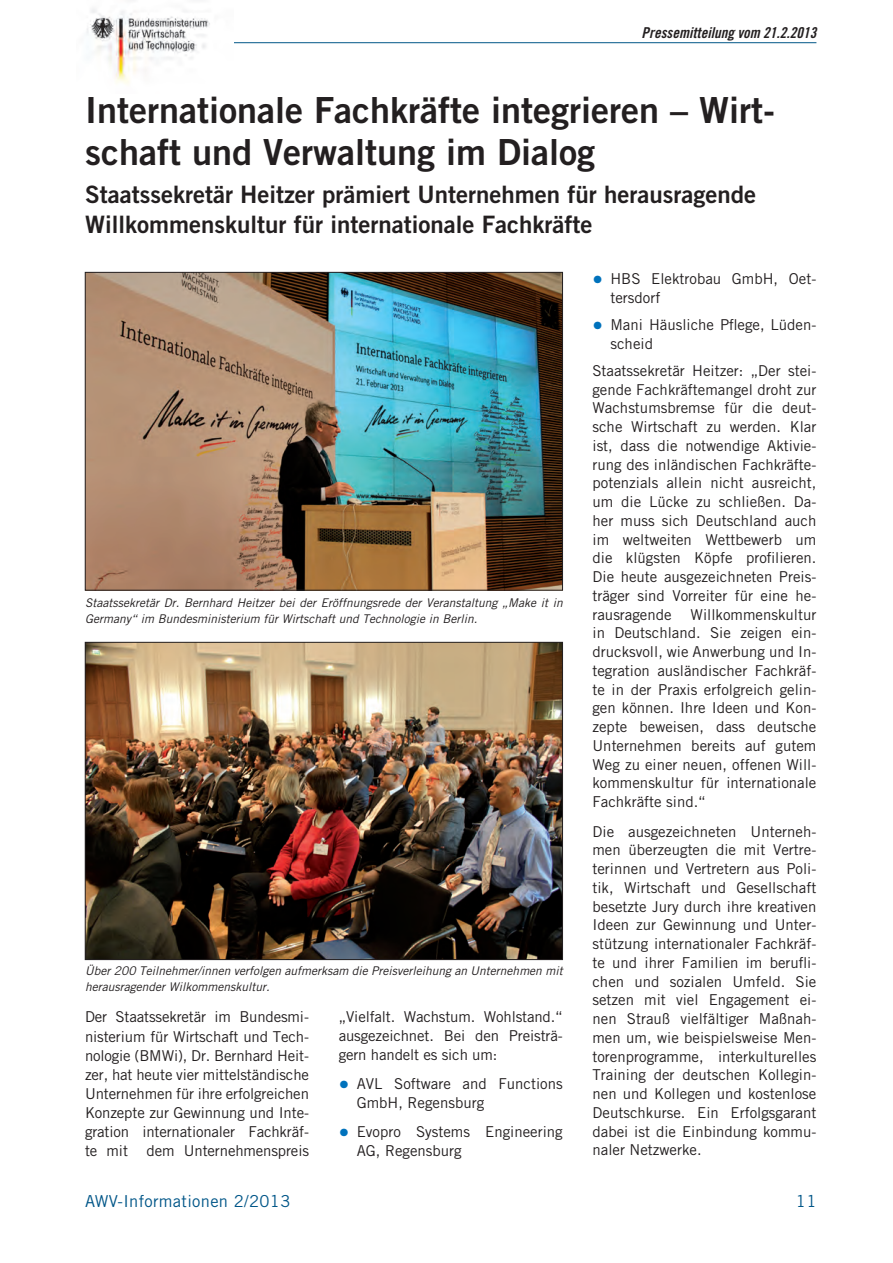
<style>
.page{position:relative;width:893px;height:1263px;background:#fff}
.page>*{position:absolute;margin:0;border:0;box-sizing:border-box;transform-origin:0 0}
.Headline1{font:36px/42px "Trade Gothic Bold Two";color:#231f20}
.Subline1{font:24px/30px "Trade Gothic Bold Two";color:#231f20}
.t1{font:16.5px "Trade Gothic";letter-spacing:.02em;color:#015688}
.Abs{font:15px/18.8px "Trade Gothic";color:#231f20;text-align:justify}
.Aufz-Punkt_hängend{font:15px/18.8px "Trade Gothic";color:#231f20}
.Kopfzeile-r{font:15px "Trade Gothic Bold Cond Twenty Obl";color:#231f20}
.BU{font:italic 12px/15.8px "Trade Gothic";color:#231f20}
.s1{font-size:21px;color:#0072bc}
</style>
<div class="page">
<hr style="left:85px;top:42px;width:731px;height:1px;background:#015688">
<img style="left:85px;top:8px;width:149px;height:76px">
<img style="left:87px;top:274px;width:474px;height:314px">
<div style="left:85px;top:272px;width:478px;height:318px;border:1px solid #231f20"></div>
<img style="left:87px;top:644px;width:474px;height:314px">
<div style="left:85px;top:642px;width:478px;height:318px;border:1px solid #231f20"></div>
<p class="Kopfzeile-r" style="left:641px;top:24px;width:176px">Pressemitteilung vom 21.2.2013</p>
<p class="Headline1" style="left:85px;top:88px;width:691px">Internationale Fachkräfte integrieren – Wirt&shy;schaft und Verwaltung im Dialog</p>
<p class="Subline1" style="left:85px;top:179px;width:673px">Staatssekretär Heitzer prämiert Unternehmen für herausragende<br>Willkommenskultur für internationale Fachkräfte</p>
<p class="BU" style="left:85px;top:594px;width:482px">Staatssekretär Dr. Bernhard Heitzer bei der Eröffnungsrede der Veranstaltung „Make it in<br>Germany“ im Bundesministerium für Wirtschaft und Technologie in Berlin.</p>
<p class="BU" style="left:85px;top:963px;width:482px">Über 200 Teilnehmer/innen verfolgen aufmerksam die Preisverleihung an Unternehmen mit herausragender Wilkommenskultur.</p>
<p class="Abs" style="left:85px;top:1007px;width:225px">Der Staatssekretär im Bundesmi&shy;nisterium für Wirtschaft und Tech&shy;nologie (BMWi), Dr. Bernhard Heit&shy;zer, hat heute vier mittelständische Unternehmen für ihre erfolgreichen Konzepte zur Gewinnung und Inte&shy;gration internationaler Fachkräf&shy;te mit dem Unternehmenspreis</p>
<p class="Abs" style="left:339px;top:1007px;width:225px">„Vielfalt. Wachstum. Wohlstand.“ ausgezeichnet. Bei den Preisträ&shy;gern handelt es sich um:</p>
<p class="Aufz-Punkt_hängend" style="left:357px;top:1074px;width:207px;text-indent:-18px"><span class="s1">•</span> AVL Software and Functions<br>GmbH, Regensburg</p>
<p class="Aufz-Punkt_hängend" style="left:357px;top:1122px;width:207px;text-indent:-18px"><span class="s1">•</span> Evopro Systems Engineering<br>AG, Regensburg</p>
<p class="Aufz-Punkt_hängend" style="left:610px;top:269px;width:207px;text-indent:-18px"><span class="s1">•</span> HBS Elektrobau GmbH, Oet&shy;tersdorf</p>
<p class="Aufz-Punkt_hängend" style="left:610px;top:315px;width:207px;text-indent:-18px"><span class="s1">•</span> Mani Häusliche Pflege, Lüden&shy;scheid</p>
<p class="Abs" style="left:592px;top:361px;width:225px">Staatssekretär Heitzer: „Der stei&shy;gende Fachkräftemangel droht zur Wachstumsbremse für die deut&shy;sche Wirtschaft zu werden. Klar ist, dass die notwendige Aktivie&shy;rung des inländischen Fachkräfte&shy;potenzials allein nicht ausreicht, um die Lücke zu schließen. Da&shy;her muss sich Deutschland auch im weltweiten Wettbewerb um die klügsten Köpfe profilieren.<br>Die heute ausgezeichneten Preis&shy;träger sind Vorreiter für eine he&shy;rausragende</p>
<p class="Abs" style="left:592px;top:605px;width:225px;text-indent:98px">Willkommenskultur in Deutschland. Sie zeigen ein&shy;drucksvoll, wie Anwerbung und In&shy;tegration ausländischer Fachkräf&shy;te in der Praxis erfolgreich gelin&shy;gen können. Ihre Ideen und Kon&shy;zepte beweisen, dass deutsche Unternehmen bereits auf gutem Weg zu einer neuen, offenen Will&shy;kommenskultur für internationale Fachkräfte sind.“</p>
<p class="Abs" style="left:592px;top:822px;width:225px">Die ausgezeichneten Unterneh&shy;men überzeugten die mit Vertre&shy;terinnen und Vertretern aus Poli&shy;tik, Wirtschaft und Gesellschaft besetzte Jury durch ihre kreativen Ideen zur Gewinnung und Unter&shy;stützung internationaler Fachkräf&shy;te und ihrer Familien im berufli&shy;chen und sozialen Umfeld. Sie setzen mit viel Engagement ei&shy;nen Strauß vielfältiger Maßnah&shy;men um, wie beispielsweise Men&shy;torenprogramme, interkulturelles Training der deutschen Kollegin&shy;nen und Kollegen und kostenlose Deutschkurse. Ein Erfolgsgarant dabei ist die Einbindung kommu&shy;naler Netzwerke.</p>
<p class="t1" style="left:85px;top:1191px;width:207px">AWV-Informationen 2/2013</p>
<p class="t1" style="left:796px;top:1191px;width:22px">11</p>
</div>
